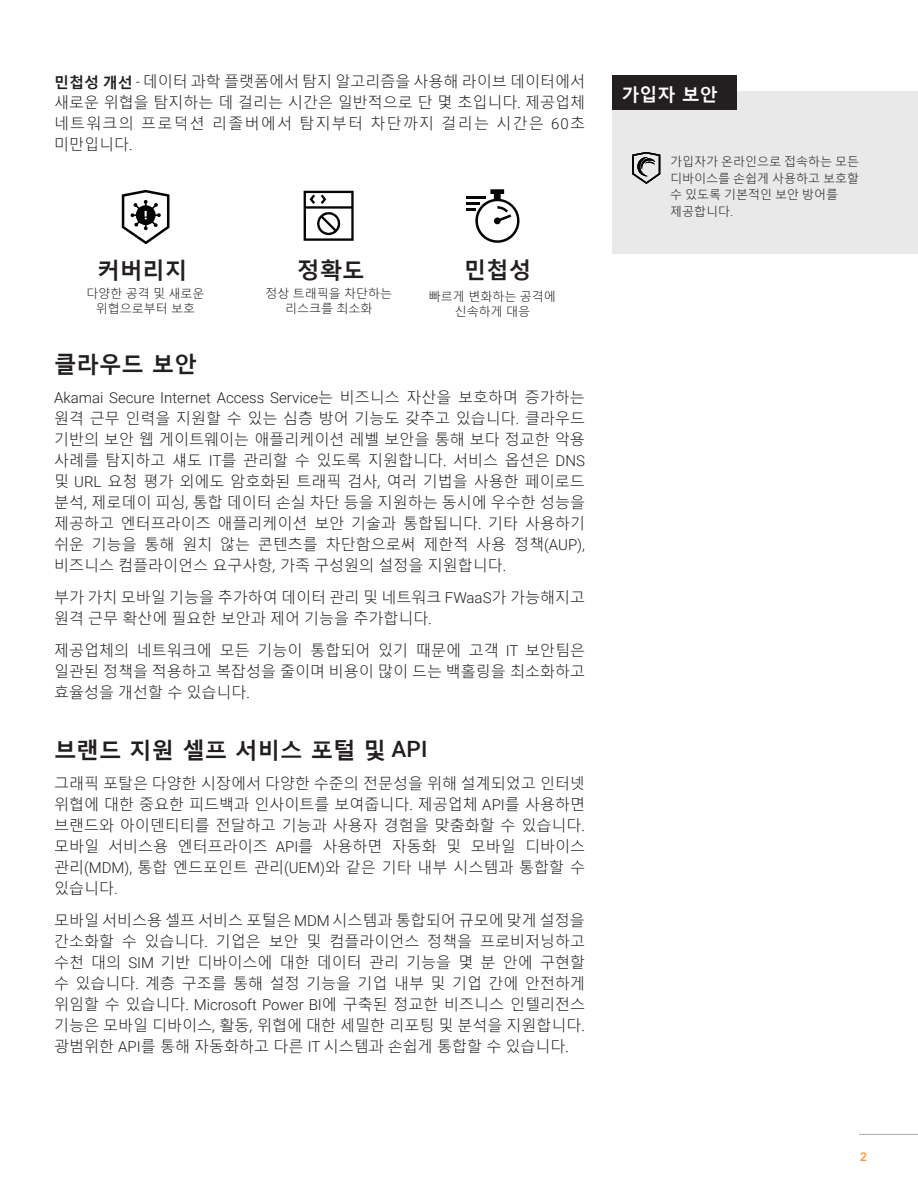
<style>
.page{position:relative;width:918px;height:1188px;background:#fff}
.page>*{position:absolute;margin:0;border:0;box-sizing:border-box;transform-origin:0 0}
.ACS_Text_Subhead{font:700 22.5px "Malgun Gothic";color:#231f20}
.Orange_Section_Black{font:700 18px "Malgun Gothic";color:#fff}
.ACS_Text_Main{font:300 15px/21px "Malgun Gothic";color:#231f20;text-align:justify}
.ACS_Text_Main-2{font:300 12px/15px "Malgun Gothic";color:#231f20;text-align:center}
.Bundels{font:300 12px/16.5px "Malgun Gothic";color:#231f20}
.t1{font:600 12px "Avenir Next LT Pro";color:#f93}
.s1{font-weight:700}
.s2{font-family:"Roboto"}
.s3{font-family:"Roboto";font-weight:500}
.s4{font-family:"Avenir Next LT Pro"}
</style>
<div class="page">
<hr style="left:859px;top:1134px;width:59px;height:1px;background:#a8a8aa">
<svg style="left:122px;top:190px;width:47px;height:54px"></svg>
<svg style="left:466px;top:189px;width:54px;height:54px"></svg>
<svg style="left:304px;top:191px;width:50px;height:50px"></svg>
<div style="left:612px;top:91px;width:306px;height:163px;background:#e9e9ea"></div>
<div style="left:612px;top:76px;width:125px;height:34px;background:#231f20"></div>
<svg style="left:632px;top:152px;width:28px;height:32px"></svg>
<p class="ACS_Text_Main" style="left:54px;top:71px;width:532px"><span class="s1">민첩성 개선</span> <span class="s2">-</span> 데이터 과학 플랫폼에서 탐지 알고리즘을 사용해 라이브 데이터에서 새로운 위협을 탐지하는 데 걸리는 시간은 일반적으로 단 몇 초입니다. 제공업체 네트워크의 프로덕션 리졸버에서 탐지부터 차단까지 걸리는 시간은 <span class="s2">60</span>초 미만입니다.</p>
<p class="ACS_Text_Subhead" style="left:98px;top:256px;width:91px">커버리지</p>
<p class="ACS_Text_Subhead" style="left:297px;top:256px;width:69px">정확도</p>
<p class="ACS_Text_Subhead" style="left:464px;top:256px;width:69px">민첩성</p>
<p class="ACS_Text_Main-2" style="left:87px;top:286px;width:120px">다양한 공격 및 새로운 위협으로부터 보호</p>
<p class="ACS_Text_Main-2" style="left:429px;top:289px;width:128px">빠르게 변화하는 공격에 신속하게 대응</p>
<p class="ACS_Text_Main-2" style="left:266px;top:286px;width:128px">정상 트래픽을 차단하는 리스크를 최소화</p>
<p class="ACS_Text_Subhead" style="left:54px;top:350px;width:144px">클라우드 보안</p>
<p class="ACS_Text_Main" style="left:54px;top:387px;width:533px"><span class="s2">Akamai Secure Internet Access Service</span>는 비즈니스 자산을 보호하며 증가하는 원격 근무 인력을 지원할 수 있는 심층 방어 기능도 갖추고 있습니다. 클라우드 기반의 보안 웹 게이트웨이는 애플리케이션 레벨 보안을 통해 보다 정교한 악용 사례를 탐지하고 섀도 <span class="s2">IT</span>를 관리할 수 있도록 지원합니다. 서비스 옵션은 <span class="s2">DNS </span>및 <span class="s2">URL</span> 요청 평가 외에도 암호화된 트래픽 검사, 여러 기법을 사용한 페이로드 분석, 제로데이 피싱, 통합 데이터 손실 차단 등을 지원하는 동시에 우수한 성능을 제공하고 엔터프라이즈 애플리케이션 보안 기술과 통합됩니다. 기타 사용하기 쉬운 기능을 통해 원치 않는 콘텐츠를 차단함으로써 제한적 사용 정책<span class="s2">(AUP), </span>비즈니스 컴플라이언스 요구사항, 가족 구성원의 설정을 지원합니다.</p>
<p class="ACS_Text_Main" style="left:54px;top:587px;width:533px">부가 가치 모바일 기능을 추가하여 데이터 관리 및 네트워크 <span class="s2">FWaaS</span>가 가능해지고 원격 근무 확산에 필요한 보안과 제어 기능을 추가합니다.</p>
<p class="ACS_Text_Main" style="left:54px;top:640px;width:532px">제공업체의 네트워크에 모든 기능이 통합되어 있기 때문에 고객 <span class="s2">IT</span> 보안팀은 일관된 정책을 적용하고 복잡성을 줄이며 비용이 많이 드는 백홀링을 최소화하고 효율성을 개선할 수 있습니다.</p>
<p class="ACS_Text_Subhead" style="left:54px;top:736px;width:375px">브랜드 지원 셀프 서비스 포털 및 <span class="s3">API</span></p>
<p class="ACS_Text_Main" style="left:54px;top:773px;width:533px">그래픽 포탈은 다양한 시장에서 다양한 수준의 전문성을 위해 설계되었고 인터넷 위협에 대한 중요한 피드백과 인사이트를 보여줍니다. 제공업체 <span class="s2">API</span>를 사용하면 브랜드와 아이덴티티를 전달하고 기능과 사용자 경험을 맞춤화할 수 있습니다. 모바일 서비스용 엔터프라이즈 <span class="s2">API</span>를 사용하면 자동화 및 모바일 디바이스 관리<span class="s2">(MDM),</span> 통합 엔드포인트 관리<span class="s2">(UEM)</span>와 같은 기타 내부 시스템과 통합할 수 있습니다<span class="s2">.</span></p>
<p class="ACS_Text_Main" style="left:54px;top:910px;width:533px">모바일 서비스용 셀프 서비스 포털은 <span class="s2">MDM</span> 시스템과 통합되어 규모에 맞게 설정을 간소화할 수 있습니다. 기업은 보안 및 컴플라이언스 정책을 프로비저닝하고 수천 대의 <span class="s2">SIM</span> 기반 디바이스에 대한 데이터 관리 기능을 몇 분 안에 구현할 수 있습니다. 계층 구조를 통해 설정 기능을 기업 내부 및 기업 간에 안전하게 위임할 수 있습니다. <span class="s2">Microsoft Power BI</span>에 구축된 정교한 비즈니스 인텔리전스 기능은 모바일 디바이스, 활동, 위협에 대한 세밀한 리포팅 및 분석을 지원합니다. 광범위한 <span class="s2">API</span>를 통해 자동화하고 다른 <span class="s2">IT</span> 시스템과 손쉽게 통합할 수 있습니다.</p>
<p class="Orange_Section_Black" style="left:622px;top:83px;width:98px">가입자 보안</p>
<p class="Bundels" style="left:670px;top:154px;width:190px">가입자가 온라인으로 접속하는 모든 디바이스를 손쉽게 사용하고 보호할 수 있도록 기본적인 보안 방어를 제공합니다<span class="s4">.</span></p>
<p class="t1" style="left:860px;top:1150px;width:9px">2</p>
</div>
